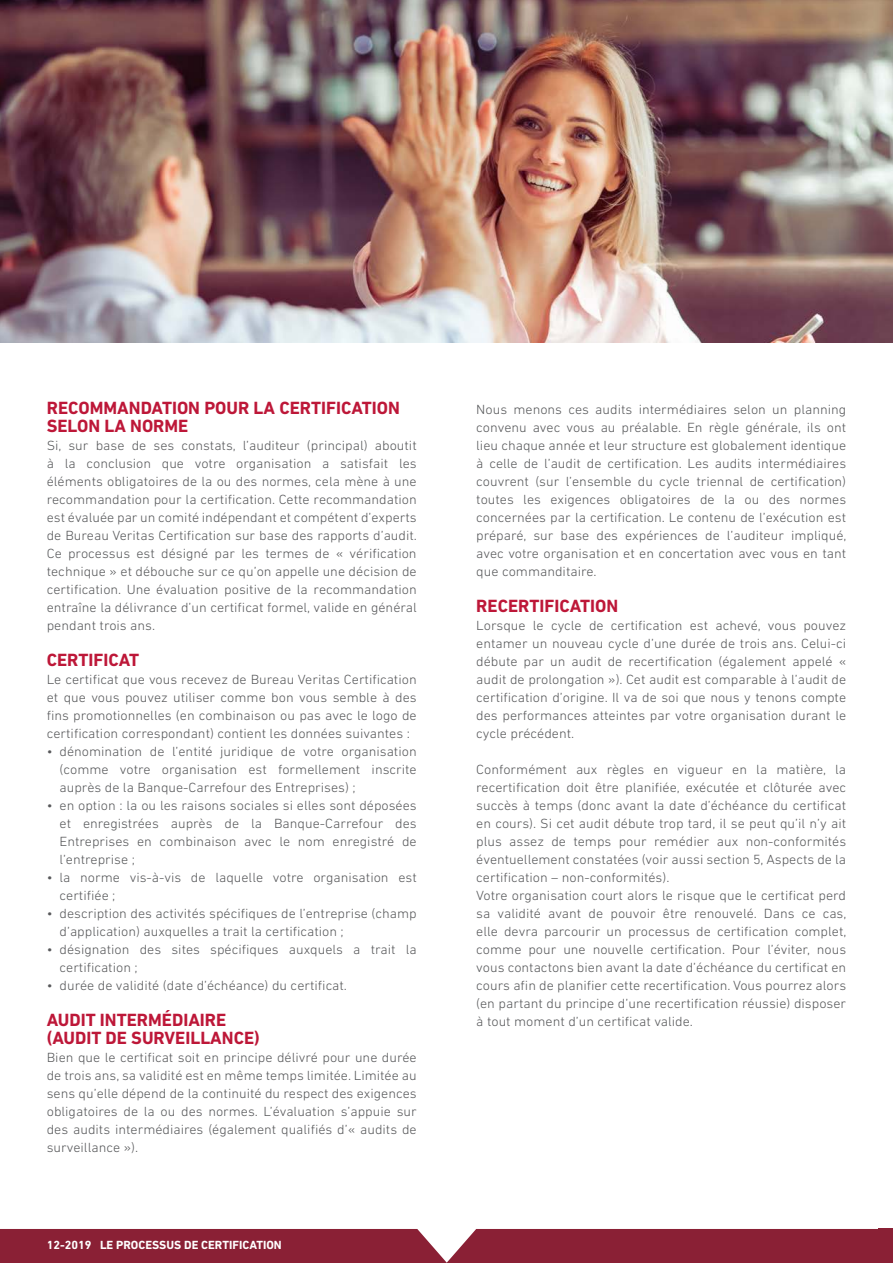
<style>
.page{position:relative;width:893px;height:1263px;background:#fff}
.page>*{position:absolute;margin:0;border:0;box-sizing:border-box;transform-origin:0 0}
.t1{font:700 18px "DIN Next LT Pro";color:#bd1738}
.t2{font:300 13.5px/18px "DIN Next LT Pro";color:#57585a;text-align:justify;scale:1.05 1}
.t3{font:700 12px "DIN Next LT Pro";color:#fff}
</style>
<div class="page">
<div style="left:0;top:1229px;width:879px;height:34px;background:#8a2035"></div>
<div style="left:879px;top:1229px;width:14px;height:34px;background:#8a2035"></div>
<img style="left:0;top:0;width:893px;height:342px">
<p class="t1" style="left:47px;top:397px;width:355px">RECOMMANDATION POUR LA CERTIFICATION</p>
<p class="t1" style="left:47px;top:415px;width:143px">SELON LA NORME</p>
<p class="t2" style="left:47px;top:436px;width:354px">Si, sur base de ses constats, l’auditeur (principal) aboutit à la conclusion que votre organisation a satisfait les éléments obligatoires de la ou des normes, cela mène à une recommandation pour la certification. Cette recommandation est évaluée par un comité indépendant et compétent d’experts de Bureau Veritas Certification sur base des rapports d’audit.<br>Ce processus est désigné par les termes de « vérification technique » et débouche sur ce qu’on appelle une décision de certification. Une évaluation positive de la recommandation entraîne la délivrance d’un certificat formel, valide en général pendant trois ans.</p>
<p class="t1" style="left:47px;top:649px;width:94px">CERTIFICAT</p>
<p class="t2" style="left:47px;top:670px;width:354px">Le certificat que vous recevez de Bureau Veritas Certification et que vous pouvez utiliser comme bon vous semble à des fins promotionnelles (en combinaison ou pas avec le logo de certification correspondant) contient les données suivantes :</p>
<p class="t2" style="left:60px;top:742px;width:342px;text-indent:-13px">• dénomination de l’entité juridique de votre organisation (comme votre organisation est formellement inscrite auprès de la Banque-Carrefour des Entreprises) ;</p>
<p class="t2" style="left:60px;top:796px;width:342px;text-indent:-13px">• en option : la ou les raisons sociales si elles sont déposées et enregistrées auprès de la Banque-Carrefour des Entreprises en combinaison avec le nom enregistré de l’entreprise ;</p>
<p class="t2" style="left:60px;top:868px;width:342px;text-indent:-13px">• la norme vis-à-vis de laquelle votre organisation est certifiée ;</p>
<p class="t2" style="left:60px;top:904px;width:342px;text-indent:-13px">• description des activités spécifiques de l’entreprise (champ d’application) auxquelles a trait la certification ;</p>
<p class="t2" style="left:60px;top:940px;width:342px;text-indent:-13px">• désignation des sites spécifiques auxquels a trait la certification ;</p>
<p class="t2" style="left:47px;top:976px;width:287px">• durée de validité (date d’échéance) du certificat.</p>
<p class="t1" style="left:47px;top:1009px;width:181px">AUDIT INTERMÉDIAIRE</p>
<p class="t1" style="left:47px;top:1027px;width:214px">(AUDIT DE SURVEILLANCE)</p>
<p class="t2" style="left:47px;top:1048px;width:354px">Bien que le certificat soit en principe délivré pour une durée de trois ans, sa validité est en même temps limitée. Limitée au sens qu’elle dépend de la continuité du respect des exigences obligatoires de la ou des normes. L’évaluation s’appuie sur des audits intermédiaires (également qualifiés d’« audits de surveillance »).</p>
<p class="t3" style="left:47px;top:1238px;width:236px">12-2019 LE PROCESSUS DE CERTIFICATION</p>
<p class="t2" style="left:476px;top:400px;width:354px">Nous menons ces audits intermédiaires selon un planning convenu avec vous au préalable. En règle générale, ils ont lieu chaque année et leur structure est globalement identique à celle de l’audit de certification. Les audits intermédiaires couvrent (sur l’ensemble du cycle triennal de certification) toutes les exigences obligatoires de la ou des normes concernées par la certification. Le contenu de l’exécution est préparé, sur base des expériences de l’auditeur impliqué, avec votre organisation et en concertation avec vous en tant que commanditaire.</p>
<p class="t1" style="left:476px;top:595px;width:144px">RECERTIFICATION</p>
<p class="t2" style="left:476px;top:616px;width:354px">Lorsque le cycle de certification est achevé, vous pouvez entamer un nouveau cycle d’une durée de trois ans. Celui-ci débute par un audit de recertification (également appelé « audit de prolongation »). Cet audit est comparable à l’audit de certification d’origine. Il va de soi que nous y tenons compte des performances atteintes par votre organisation durant le cycle précédent.</p>
<p class="t2" style="left:476px;top:760px;width:354px">Conformément aux règles en vigueur en la matière, la recertification doit être planifiée, exécutée et clôturée avec succès à temps (donc avant la date d’échéance du certificat en cours). Si cet audit débute trop tard, il se peut qu’il n’y ait plus assez de temps pour remédier aux non-conformités éventuellement constatées (voir aussi section 5, Aspects de la certification – non-conformités).</p>
<p class="t2" style="left:476px;top:886px;width:354px">Votre organisation court alors le risque que le certificat perd sa validité avant de pouvoir être renouvelé. Dans ce cas, elle devra parcourir un processus de certification complet, comme pour une nouvelle certification. Pour l’éviter, nous vous contactons bien avant la date d’échéance du certificat en cours afin de planifier cette recertification. Vous pourrez alors (en partant du principe d’une recertification réussie) disposer à tout moment d’un certificat valide.</p>
</div>
